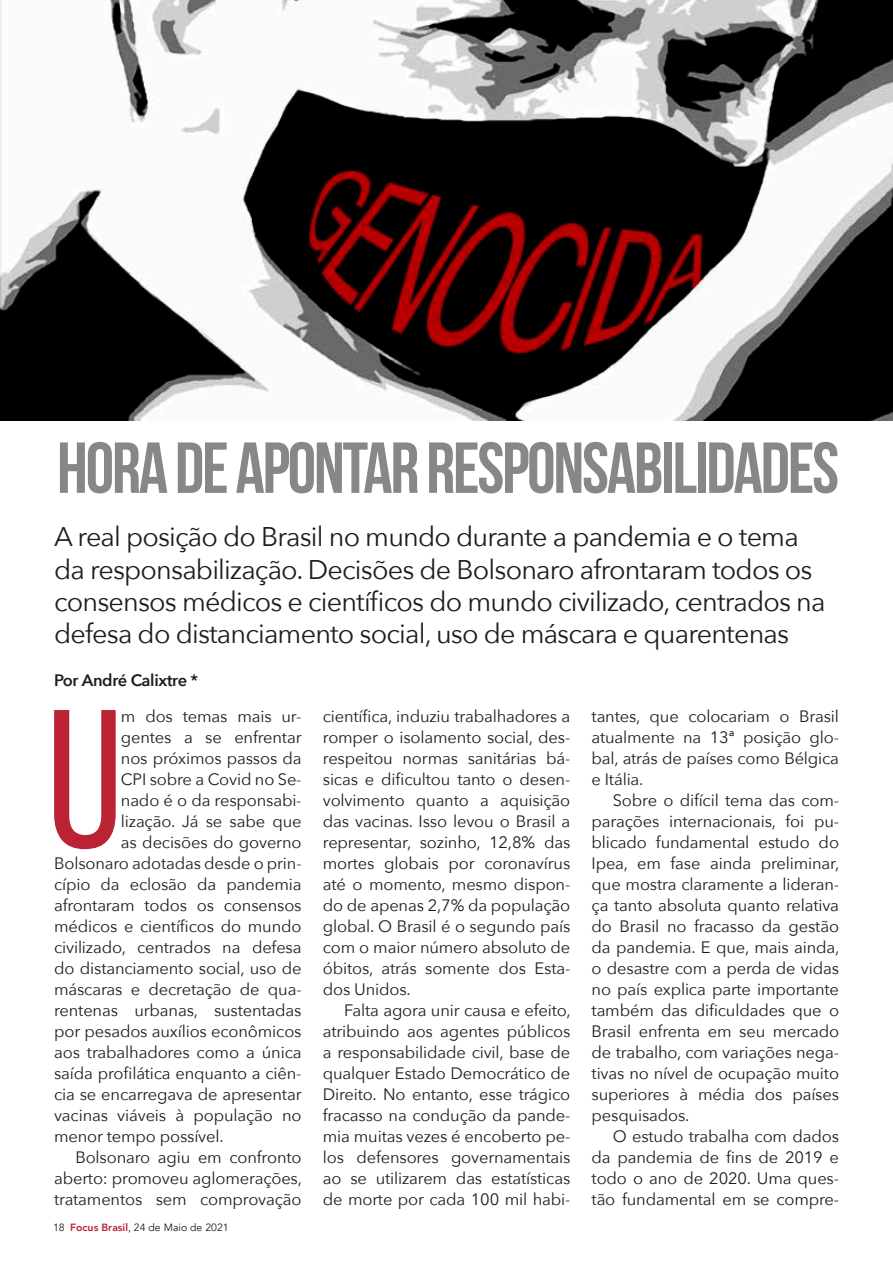
<style>
.page{position:relative;width:893px;height:1263px;background:#fff}
.page>*{position:absolute;margin:0;border:0;box-sizing:border-box;transform-origin:0 0}
.t1{font:196.5px "Bebas Neue";color:#bb2334}
.t2{font:700 72px "Bebas Neue";letter-spacing:-.03em;color:#878787}
.t3{font:27px/32.4px "Avenir Next";letter-spacing:-.03em;color:#1d1d1b}
.t4{font:16.5px/21px "Avenir Next";letter-spacing:-.01em;color:#1d1d1b;text-align:justify}
.t5{font:600 16.5px "Avenir Next";letter-spacing:-.02em;color:#1d1d1b}
.t6{font:10.5px "Avenir";color:#1d1d1b}
.s1{font-weight:800;color:#bb2334}
</style>
<div class="page">
<img style="left:0;top:0;width:893px;height:421px">
<h2 class="t2" style="left:57px;top:428px;width:783px">HORA DE APONTAR RESPONSABILIDADES</h2>
<p class="t3" style="left:54px;top:519px;width:773px">A real posição do Brasil no mundo durante a pandemia e o tema da responsabilização. Decisões de Bolsonaro afrontaram todos os consensos médicos e científicos do mundo civilizado, centrados na defesa do distanciamento social, uso de máscara e quarentenas</p>
<p class="t5" style="left:54px;top:666px;width:146px">Por André Calixtre *</p>
<h1 class="t1" style="left:47px;top:673px;width:78px">U</h1>
<p class="t4" style="left:121px;top:705px;width:182px">m dos temas mais ur-</p>
<p class="t4" style="left:121px;top:726px;width:182px">gentes a se enfrentar</p>
<p class="t4" style="left:121px;top:747px;width:182px">nos próximos passos da</p>
<p class="t4" style="left:121px;top:768px;width:182px">CPI sobre a Covid no Se-</p>
<p class="t4" style="left:121px;top:789px;width:182px">nado é o da responsabi-</p>
<p class="t4" style="left:121px;top:810px;width:182px">lização. Já se sabe que</p>
<p class="t4" style="left:121px;top:831px;width:182px">as decisões do governo</p>
<p class="t4" style="left:54px;top:852px;width:249px">Bolsonaro adotadas desde o prin-</p>
<p class="t4" style="left:54px;top:873px;width:249px">cípio da eclosão da pandemia</p>
<p class="t4" style="left:54px;top:894px;width:249px">afrontaram todos os consensos</p>
<p class="t4" style="left:54px;top:915px;width:249px">médicos e científicos do mundo</p>
<p class="t4" style="left:54px;top:936px;width:249px">civilizado, centrados na defesa</p>
<p class="t4" style="left:54px;top:957px;width:249px">do distanciamento social, uso de</p>
<p class="t4" style="left:54px;top:978px;width:249px">máscaras e decretação de qua-</p>
<p class="t4" style="left:54px;top:999px;width:249px">rentenas urbanas, sustentadas</p>
<p class="t4" style="left:54px;top:1020px;width:249px">por pesados auxílios econômicos</p>
<p class="t4" style="left:54px;top:1041px;width:249px">aos trabalhadores como a única</p>
<p class="t4" style="left:54px;top:1062px;width:249px">saída profilática enquanto a ciên-</p>
<p class="t4" style="left:54px;top:1083px;width:249px">cia se encarregava de apresentar</p>
<p class="t4" style="left:54px;top:1104px;width:249px">vacinas viáveis à população no</p>
<p class="t4" style="left:54px;top:1125px;width:171px">menor tempo possível.</p>
<p class="t4" style="left:75px;top:1146px;width:228px">Bolsonaro agiu em confronto</p>
<p class="t4" style="left:54px;top:1167px;width:249px">aberto: promoveu aglomerações,</p>
<p class="t4" style="left:54px;top:1188px;width:249px">tratamentos sem comprovação</p>
<p class="t6" style="left:53px;top:1221px;width:177px">18 <span class="s1">Focus Brasil</span>, 24 de Maio de 2021</p>
<p class="t4" style="left:323px;top:705px;width:249px">científica, induziu trabalhadores a romper o isolamento social, des&shy;respeitou normas sanitárias bá&shy;sicas e dificultou tanto o desen&shy;volvimento quanto a aquisição das vacinas. Isso levou o Brasil a representar, sozinho, 12,8% das mortes globais por coronavírus até o momento, mesmo dispon&shy;do de apenas 2,7% da população global. O Brasil é o segundo país com o maior número absoluto de óbitos, atrás somente dos Esta&shy;dos Unidos.</p>
<p class="t4" style="left:323px;top:999px;width:249px;text-indent:21px">Falta agora unir causa e efeito, atribuindo aos agentes públicos a responsabilidade civil, base de qualquer Estado Democrático de Direito. No entanto, esse trágico fracasso na condução da pande&shy;mia muitas vezes é encoberto pe&shy;los defensores governamentais ao se utilizarem das estatísticas de morte por cada 100 mil habi-</p>
<p class="t4" style="left:592px;top:705px;width:249px">tantes, que colocariam o Brasil atualmente na 13ª posição glo&shy;bal, atrás de países como Bélgica e Itália.</p>
<p class="t4" style="left:592px;top:789px;width:249px;text-indent:21px">Sobre o difícil tema das com&shy;parações internacionais, foi pu&shy;blicado fundamental estudo do Ipea, em fase ainda preliminar, que mostra claramente a lideran&shy;ça tanto absoluta quanto relativa do Brasil no fracasso da gestão da pandemia. E que, mais ainda, o desastre com a perda de vidas no país explica parte importante também das dificuldades que o Brasil enfrenta em seu mercado de trabalho, com variações nega&shy;tivas no nível de ocupação muito superiores à média dos países pesquisados.</p>
<p class="t4" style="left:592px;top:1125px;width:249px;text-indent:21px">O estudo trabalha com dados da pandemia de fins de 2019 e todo o ano de 2020. Uma ques&shy;tão fundamental em se compre-</p>
</div>
